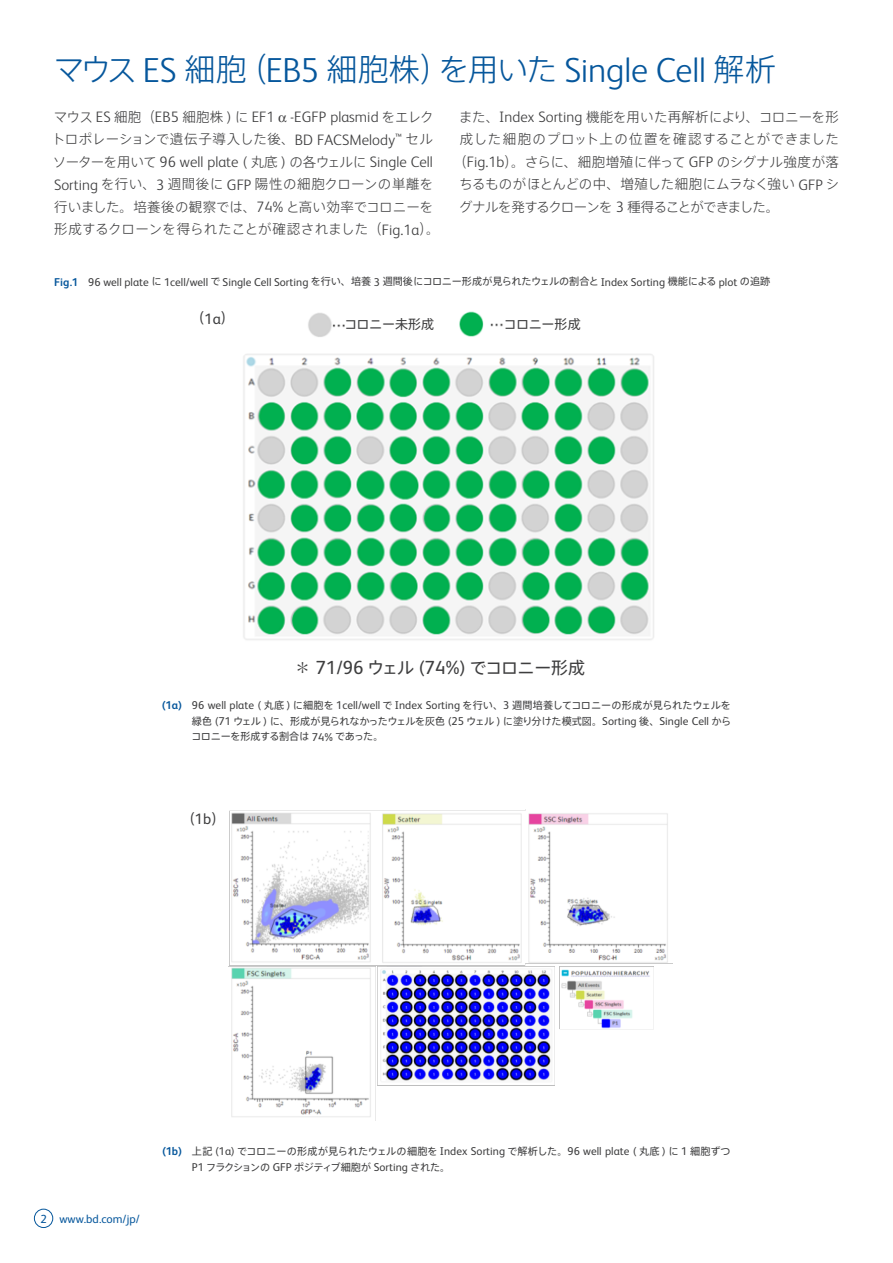
<style>
.page{position:relative;width:893px;height:1263px;background:#fff}
.page>*{position:absolute;margin:0;border:0;box-sizing:border-box;transform-origin:0 0}
.t1{font:300 31.05px "Axis Pro N";letter-spacing:-.055em;color:#06579c}
.t2{font:19.05px "FS Albert Pro";color:#3e3e3f}
.t3{font:300 15.15px "FS Albert Pro";color:#3e3e3f}
.t4{font:300 13.5px/22.5px "Axis Pro N";letter-spacing:.01em;color:#3e3e3f}
.t5{font:300 13.5px "Axis Pro N";letter-spacing:-.01em;color:#3e3e3f}
.t6{font:300 13.5px "Axis Pro N";letter-spacing:.04em;color:#3e3e3f}
.t7{font:300 13.5px "Axis Pro N";letter-spacing:-.06em;color:#3e3e3f}
.t8{font:13.5px "Axis Pro N";color:#3e3e3f}
.t9{font:13.05px "Axis Pro N";letter-spacing:-.01em;color:#3e3e3f}
.t10{font:11.7px "FS Albert Pro";color:#06579c}
.t11{font:11.4px "FS Albert Pro";color:#3e3e3f}
.t12{font:10.2px/15.8px "Axis Pro N";letter-spacing:-.025em;color:#3e3e3f}
.s1{font-family:"FS Albert Pro";font-size:34.8px}
.s2{font-family:"Axis Pro N";font-size:13.5px}
.s3{font-family:"FS Albert Pro";font-size:15.15px}
.s4{font-weight:700;color:#06579c}
.s5{font-family:"Axis Pro N";font-size:10.2px}
.s6{font-family:"Koz Min Pr 6 N";font-size:16.95px}
.s7{font-family:"Axis Pro N";font-size:16.95px}
.s8{font-family:"FS Albert Pro";font-size:11.4px}
.s9{font-family:"FS Albert Pro";font-weight:700;font-size:11.4px;color:#06579c}
</style>
<div class="page">
<div style="left:34px;top:1209px;width:19px;height:19px;border:1px solid #06579c;border-radius:50%"></div>
<img style="left:243px;top:354px;width:411px;height:286px">
<img style="left:229px;top:810px;width:443px;height:311px">
<img style="left:308px;top:311px;width:195px;height:26px">
<div style="left:345px;top:310px;width:101px;height:28px;background:#fff"></div>
<h1 class="t1" style="left:53px;top:54px;width:724px">マウス <span class="s1">ES</span> 細胞（<span class="s1">EB5</span> 細胞株）を用いた <span class="s1">Single Cell</span> 解析</h1>
<p class="t3" style="left:54px;top:107px;width:382px"><span class="s2">マウス</span> ES <span class="s2">細胞（</span>EB5 <span class="s2">細胞株</span> ) <span class="s2">に</span> EF1 -EGFP plasmid <span class="s2">をエレク</span></p>
<p class="t4" style="left:52px;top:128px;width:382px">トロポレーションで遺伝子導入した後、<span class="s3">BD FACSMelody</span><sup>™</sup> セル</p>
<p class="t3" style="left:53px;top:152px;width:382px"><span class="s2">ソーターを用いて</span> 96 well plate ( <span class="s2">丸底</span> ) <span class="s2">の各ウェルに</span> Single Cell</p>
<p class="t4" style="left:54px;top:173px;width:387px"><span class="s3">Sorting</span> を行い、<span class="s3">3</span> 週間後に <span class="s3">GFP</span> 陽性の細胞クローンの単離を行いました。培養後の観察では、<span class="s3">74%</span> と高い効率でコロニーを形成するクローンを得られたことが確認されました（<span class="s3">Fig.1a</span>）。</p>
<p class="t4" style="left:459px;top:105px;width:381px">また、<span class="s3">Index Sorting</span> 機能を用いた再解析により、コロニーを形</p>
<p class="t6" style="left:460px;top:133px;width:380px">成した細胞のプロット上の位置を確認することができました</p>
<p class="t4" style="left:453px;top:150px;width:387px">（<span class="s3">Fig.1b</span>）。さらに、細胞増殖に伴って <span class="s3">GFP</span> のシグナル強度が落</p>
<p class="t5" style="left:459px;top:178px;width:381px">ちるものがほとんどの中、増殖した細胞にムラなく強い <span class="s3">GFP</span> シ</p>
<p class="t7" style="left:459px;top:200px;width:322px">グナルを発するクローンを <span class="s3">3</span> 種得ることができました。</p>
<p class="t11" style="left:54px;top:273px;width:718px"><span class="s4">Fig.1</span> 96 well plate <span class="s5">に</span> 1cell/well <span class="s5">で</span> Single Cell Sorting <span class="s5">を行い、培養</span> 3 <span class="s5">週間後にコロニー形成が見られたウェルの割合と</span> Index Sorting <span class="s5">機能による</span> plot <span class="s5">の追跡</span></p>
<p class="t8" style="left:191px;top:312px;width:45px">（<span class="s3">1a</span>）</p>
<p class="t9" style="left:344px;top:318px;width:91px">コロニー未形成</p>
<p class="t9" style="left:504px;top:318px;width:78px">コロニー形成</p>
<h2 class="t2" style="left:294px;top:654px;width:292px"><span class="s6">＊</span> 71/96 <span class="s7">ウェル</span> (74%) <span class="s7">でコロニー形成</span></h2>
<p class="t11" style="left:162px;top:697px;width:570px"><span class="s4">(1a)</span> 96 well plate ( <span class="s5">丸底</span> ) <span class="s5">に細胞を</span> 1cell/well <span class="s5">で</span> Index Sorting <span class="s5">を行い、</span>3 <span class="s5">週間培養してコロニーの形成が見られたウェルを</span></p>
<p class="t12" style="left:192px;top:713px;width:541px">緑色 <span class="s8">(71</span> ウェル <span class="s8">)</span> に、形成が見られなかったウェルを灰色 <span class="s8">(25</span> ウェル <span class="s8">)</span> に塗り分けた模式図。<span class="s8">Sorting</span> 後、<span class="s8">Single Cell</span> からコロニーを形成する割合は <span class="s8">74%</span> であった。</p>
<p class="t8" style="left:181px;top:812px;width:45px">（<span class="s3">1b</span>）</p>
<p class="t10" style="left:40px;top:1211px;width:101px">2 www.bd.com/jp/</p>
<p class="t12" style="left:192px;top:1143px;width:540px;text-indent:-30px"><span class="s9">(1b)</span> 上記 <span class="s8">(1a)</span> でコロニーの形成が見られたウェルの細胞を <span class="s8">Index Sorting</span> で解析した。<span class="s8">96 well plate (</span> 丸底 <span class="s8">)</span> に <span class="s8">1</span> 細胞ずつ<br><span class="s8">P1</span> フラクションの <span class="s8">GFP</span> ポジティブ細胞が <span class="s8">Sorting</span> された。</p>
</div>
